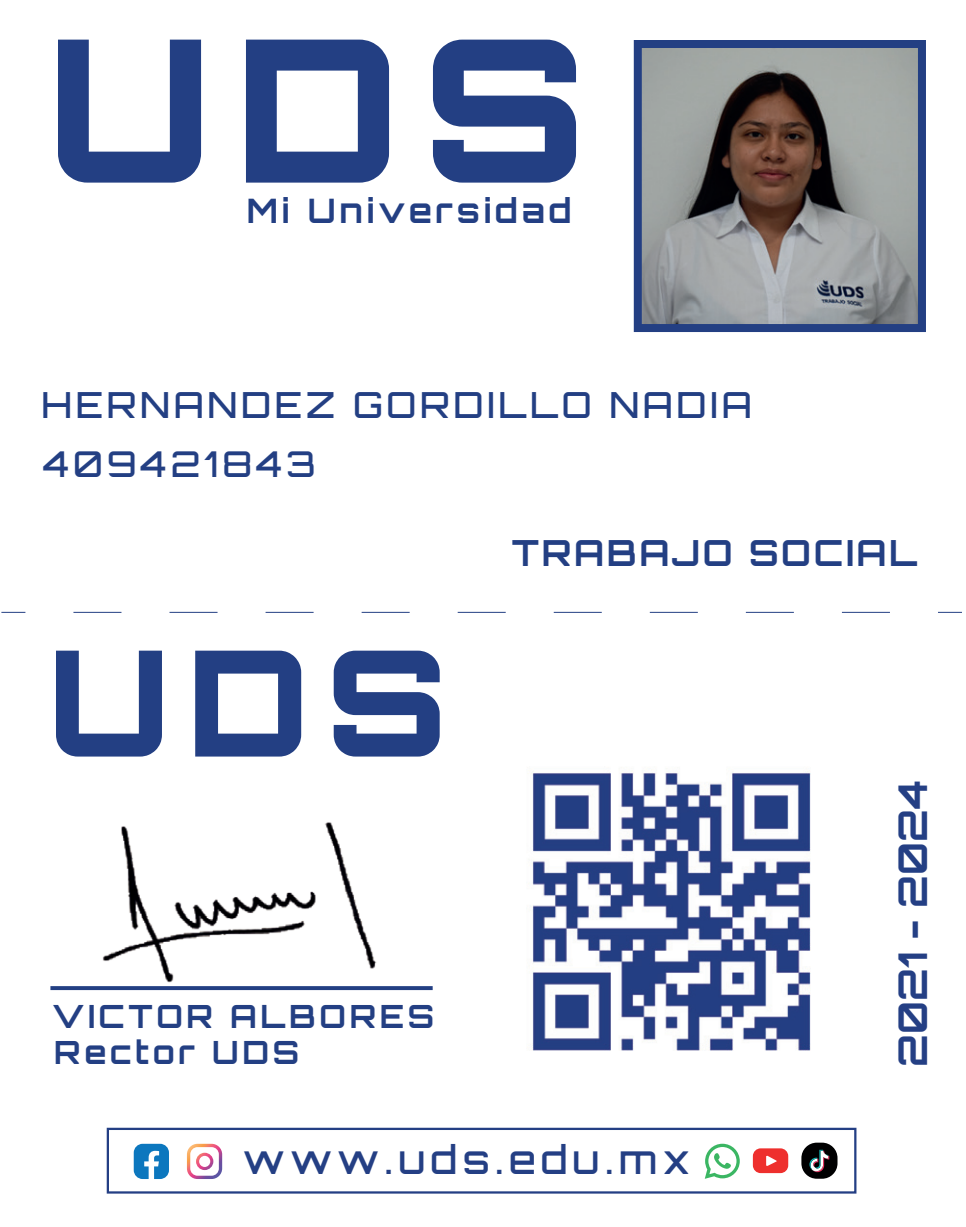
<style>
.page{position:relative;width:966px;height:1227px;background:#fff}
.page>*{position:absolute;margin:0;border:0;box-sizing:border-box;transform-origin:0 0}
.t1{font:700 39.6px "Orbitron";color:#243f84}
.t2{font:500 39.2px "Orbitron";letter-spacing:.135em;color:#243f84}
.t3{font:500 36px "Orbitron";letter-spacing:.1em;color:#233f83}
.t4{font:700 36px "Orbitron";letter-spacing:.075em;color:#233f83}
.t5{font:500 35.6px "Orbitron";letter-spacing:.115em;color:#233f83}
.t6{font:700 33.6px "Orbitron";letter-spacing:.115em;color:#233f83}
.t7{font:700 32px/36px "Orbitron";letter-spacing:.115em;color:#233f83}
</style>
<div class="page">
<img style="left:642px;top:49px;width:274px;height:274px">
<div style="left:633px;top:40px;width:292px;height:292px;border:8px solid #233f83"></div>
<svg style="left:58px;top:40px;width:143px;height:143px"></svg>
<svg style="left:246px;top:40px;width:143px;height:143px"></svg>
<svg style="left:433px;top:40px;width:143px;height:143px"></svg>
<svg style="left:56px;top:651px;width:106px;height:105px"></svg>
<svg style="left:195px;top:651px;width:106px;height:105px"></svg>
<svg style="left:334px;top:651px;width:105px;height:105px"></svg>
<div style="left:50px;top:986px;width:382px;height:4px;border:2px solid #233f83"></div>
<img style="left:94px;top:822px;width:288px;height:169px">
<svg style="left:187px;top:1144px;width:35px;height:35px"></svg>
<svg style="left:704px;top:1144px;width:35px;height:35px"></svg>
<svg style="left:752px;top:1148px;width:36px;height:25px"></svg>
<div style="left:107px;top:1128px;width:749px;height:65px;border:2px solid #243f84"></div>
<div style="left:801px;top:1143px;width:36px;height:36px;background:#000001;border-radius:15px"></div>
<svg style="left:809px;top:1150px;width:20px;height:22px"></svg>
<img style="left:531px;top:770px;width:280px;height:281px">
<svg style="left:1px;top:612px;width:24px;height:1px"></svg>
<svg style="left:73px;top:612px;width:817px;height:1px"></svg>
<svg style="left:938px;top:612px;width:23px;height:1px"></svg>
<svg style="left:134px;top:1144px;width:35px;height:35px"></svg>
<p class="t6" style="left:247px;top:191px;width:326px">Mi Universidad</p>
<p class="t3" style="left:41px;top:382px;width:712px">HERNANDEZ GORDILLO NADIA</p>
<p class="t5" style="left:43px;top:442px;width:274px">409421843</p>
<p class="t4" style="left:511px;top:531px;width:407px">TRABAJO SOCIAL</p>
<p class="t7" style="left:52px;top:998px;width:383px">VICTOR ALBORES<br>Rector UDS</p>
<p class="t1" style="left:888px;top:1067px;width:289px;rotate:-90deg">2021 - 2024</p>
<p class="t2" style="left:243px;top:1135px;width:448px">www.uds.edu.mx</p>
</div>
